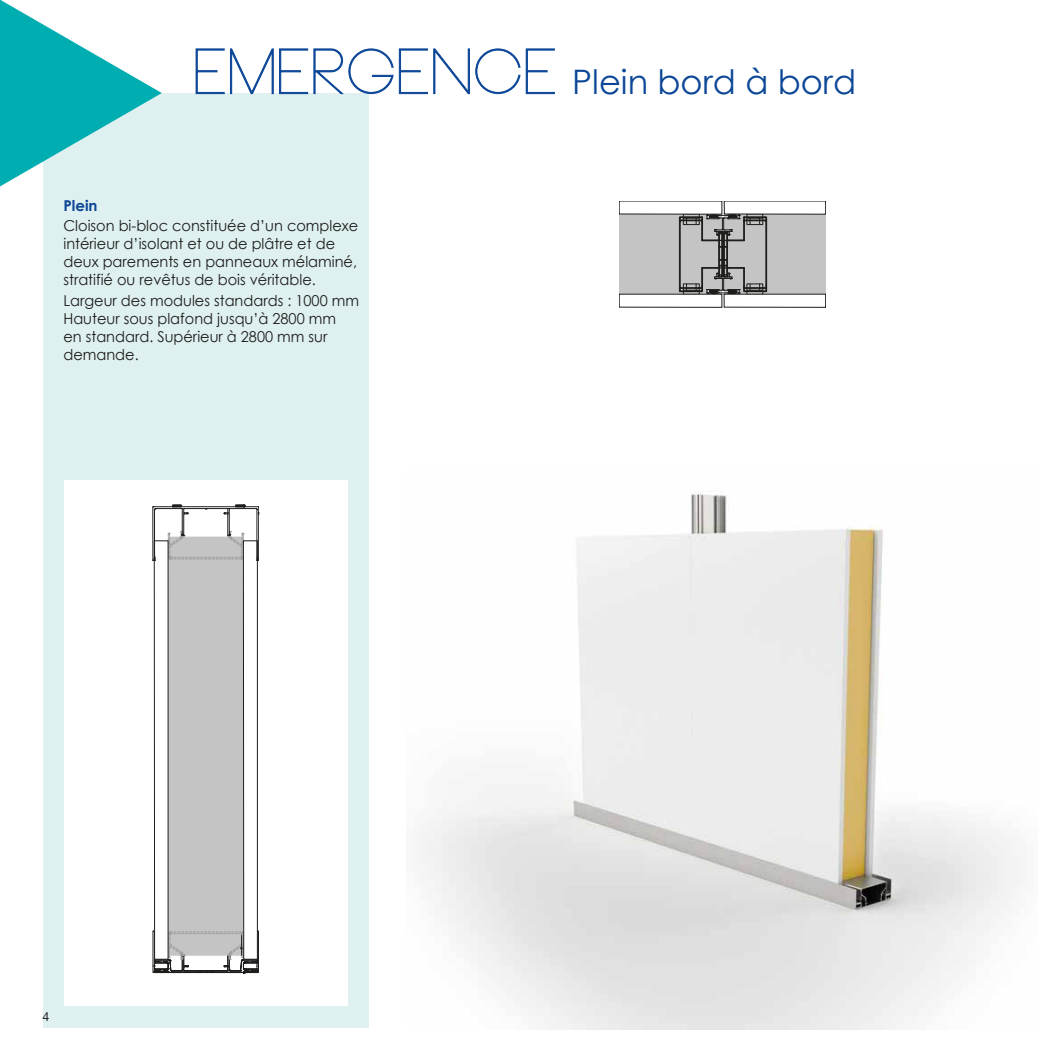
<style>
.page{position:relative;width:1063px;height:1063px;background:#fff}
.page>*{position:absolute;margin:0;border:0;box-sizing:border-box;transform-origin:0 0}
.t1{font:33.75px "Century Gothic";color:#0b4697}
.t2{font:15px/18px "Century Gothic";color:#1d1d1b}
.t3{font:700 15px "Century Gothic";color:#0b4697}
.t4{font:12.5px "Helvetica Neue LT Std";color:#1d1d1b}
.s1{font-family:"Neou";font-weight:100;font-size:62.5px}
</style>
<div class="page">
<div style="left:43px;top:94px;width:326px;height:934px;background:#dff0f1"></div>
<div style="left:64px;top:480px;width:284px;height:526px;background:#fff"></div>
<svg style="left:0;top:0;width:162px;height:186px"></svg>
<svg style="left:195px;top:48px;width:360px;height:46px"></svg>
<svg style="left:153px;top:505px;width:107px;height:469px"></svg>
<div style="left:619px;top:214px;width:103px;height:80px;background:#c4c4c4"></div>
<div style="left:724px;top:214px;width:102px;height:80px;background:#c4c4c4"></div>
<svg style="left:678px;top:212px;width:90px;height:84px"></svg>
<div style="left:619px;top:201px;width:103px;height:13px;background:#fff"></div>
<div style="left:724px;top:201px;width:102px;height:13px;background:#fff"></div>
<img style="left:420px;top:491px;width:600px;height:538px">
<h1 class="t1" style="left:196px;top:58px;width:662px"><span class="s1">EMERGENCE</span> Plein bord à bord</h1>
<p class="t3" style="left:63px;top:194px;width:36px">Plein</p>
<p class="t2" style="left:63px;top:216px;width:296px">Cloison bi-bloc constituée d’un complexe intérieur d’isolant et ou de plâtre et de deux parements en panneaux mélaminé, stratifié ou revêtus de bois véritable.</p>
<p class="t2" style="left:63px;top:291px;width:297px">Largeur des modules standards : 1000 mm<br>Hauteur sous plafond jusqu’à 2800 mm<br>en standard. Supérieur à 2800 mm sur demande.</p>
<p class="t4" style="left:43px;top:1009px;width:8px">4</p>
</div>
